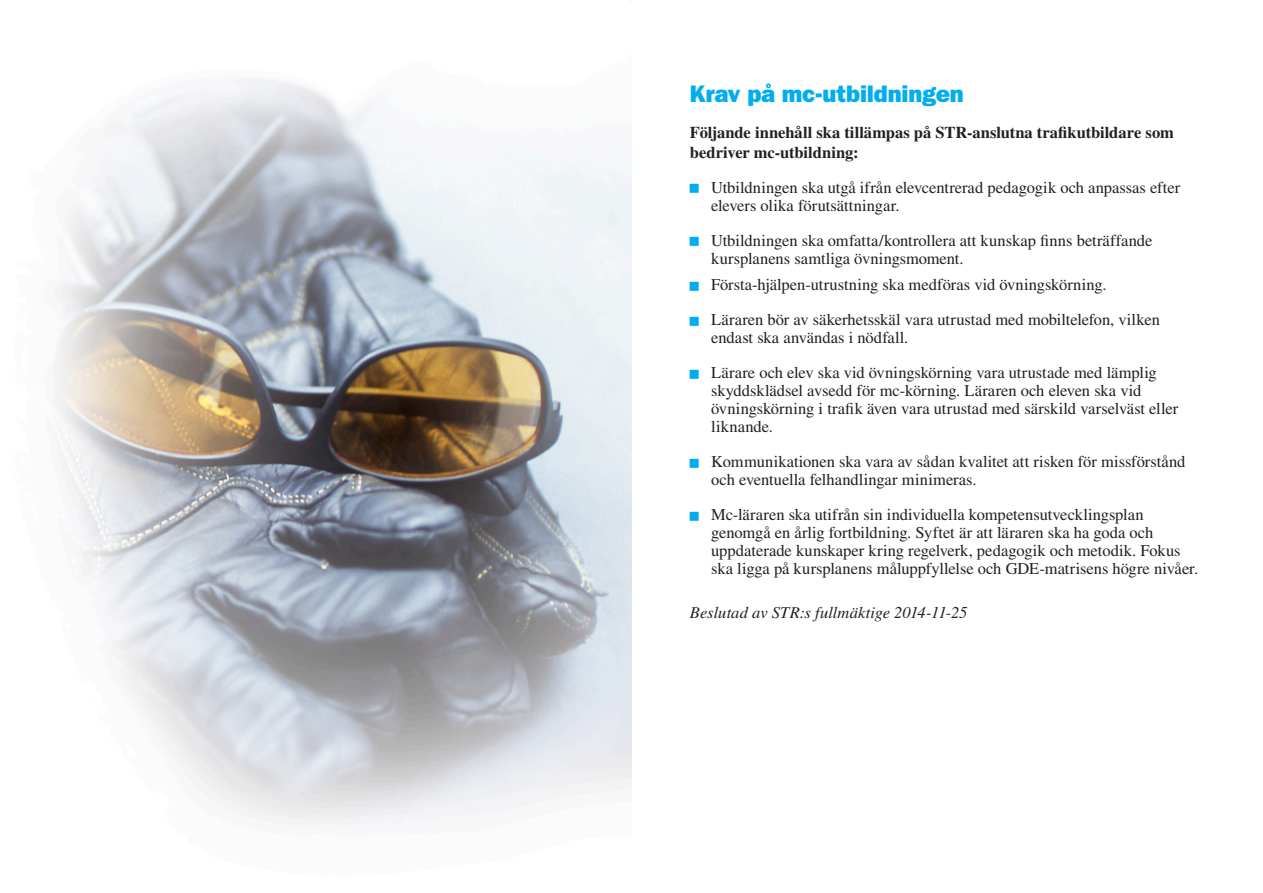
<style>
.page{position:relative;width:1263px;height:893px;background:#fff}
.page>*{position:absolute;margin:0;border:0;box-sizing:border-box;transform-origin:0 0}
.rubrik_2{font:24px "ITC Franklin Gothic Std Hvy";letter-spacing:-.005em;color:#00aeef}
.brödtext_punktlista{font:16.5px/18px "Times LT Std";letter-spacing:-.005em;color:#231f20}
.brödtext_2{font:700 16.5px/19.5px "Times LT Std";color:#231f20}
.brödtext_punktlista-2{font:italic 16.5px "Times LT Std";letter-spacing:.005em;color:#231f20}
</style>
<div class="page">
<img style="left:53px;top:79px;width:579px;height:748px">
<p class="rubrik_2" style="left:690px;top:79px;width:275px">Krav på mc-utbildningen</p>
<p class="brödtext_2" style="left:690px;top:122px;width:485px">Följande innehåll ska tillämpas på STR-anslutna trafikutbildare som bedriver mc-utbildning:</p>
<p class="brödtext_punktlista" style="left:711px;top:178px;width:471px">Utbildningen ska utgå ifrån elevcentrerad pedagogik och anpassas efter elevers olika förutsättningar.</p>
<p class="brödtext_punktlista" style="left:711px;top:231px;width:443px">Utbildningen ska omfatta/kontrollera att kunskap finns beträffande kursplanens samtliga övningsmoment.</p>
<p class="brödtext_punktlista" style="left:711px;top:275px;width:397px">Första-hjälpen-utrustning ska medföras vid övningskörning.</p>
<p class="brödtext_punktlista" style="left:711px;top:310px;width:450px">Läraren bör av säkerhetsskäl vara utrustad med mobiltelefon, vilken endast ska användas i nödfall.</p>
<p class="brödtext_punktlista" style="left:711px;top:363px;width:468px">Lärare och elev ska vid övningskörning vara utrustade med lämplig skyddsklädsel avsedd för mc-körning. Läraren och eleven ska vid övningskörning i trafik även vara utrustad med särskild varselväst eller liknande.</p>
<p class="brödtext_punktlista" style="left:711px;top:452px;width:476px">Kommunikationen ska vara av sådan kvalitet att risken för missförstånd och eventuella felhandlingar minimeras.</p>
<p class="brödtext_punktlista" style="left:711px;top:505px;width:488px">Mc-läraren ska utifrån sin individuella kompetensutvecklingsplan genomgå en årlig fortbildning. Syftet är att läraren ska ha goda och uppdaterade kunskaper kring regelverk, pedagogik och metodik. Fokus ska ligga på kursplanens måluppfyllelse och GDE-matrisens högre nivåer.</p>
<p class="brödtext_punktlista-2" style="left:690px;top:603px;width:279px">Beslutad av STR:s fullmäktige 2014-11-25</p>
</div>
